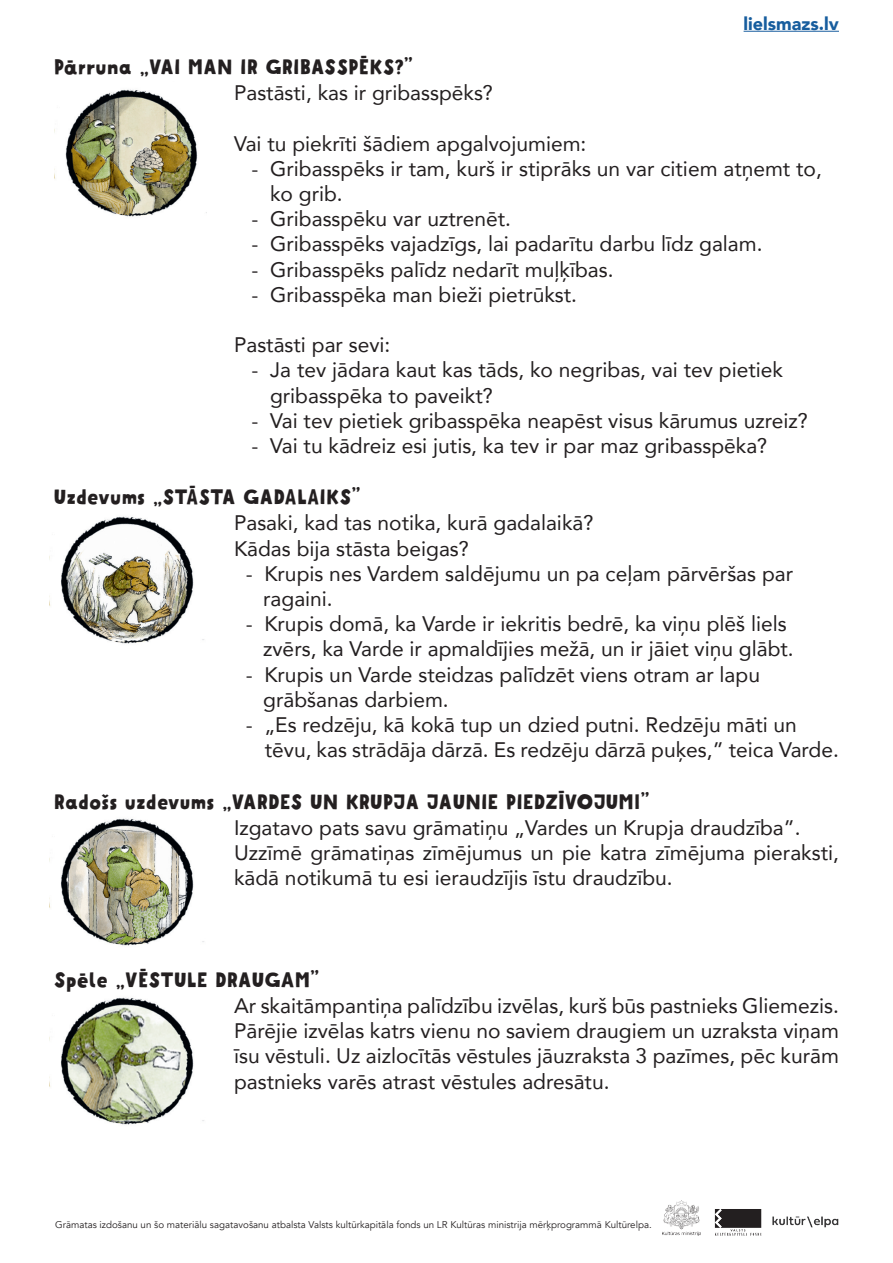
<style>
.page{position:relative;width:893px;height:1263px;background:#fff}
.page>*{position:absolute;margin:0;border:0;box-sizing:border-box;transform-origin:0 0}
.t1{font:21px/25.2px "Avenir";color:#231f20}
.t2{font:21px "Mrs Lollipop";color:#231f20}
.t3{font:900 18px "Avenir";color:#175d9e}
.t4{font:9.75px "Avenir";color:#231f20}
.s1{font-size:22.5px}
</style>
<div class="page">
<hr style="left:744px;top:31px;width:95px;height:1px;background:#175d9e">
<img style="left:772px;top:1216px;width:67px;height:12px">
<img style="left:663px;top:1200px;width:38px;height:36px">
<svg style="left:715px;top:1209px;width:46px;height:27px"></svg>
<img style="left:50px;top:997px;width:154px;height:128px">
<img style="left:50px;top:818px;width:154px;height:128px">
<img style="left:54px;top:89px;width:144px;height:128px">
<img style="left:50px;top:516px;width:154px;height:128px">
<p class="t3" style="left:744px;top:8px;width:97px">lielsmazs.lv</p>
<p class="t2" style="left:54px;top:53px;width:361px">Pārruna <span class="s1">„</span>VAI MAN IR GRIBASSPĒKS?<span class="s1">”</span></p>
<p class="t1" style="left:234px;top:80px;width:261px">Pastāsti, kas ir gribasspēks?</p>
<p class="t1" style="left:234px;top:130px;width:354px">Vai tu piekrīti šādiem apgalvojumiem:</p>
<p class="t1" style="left:270px;top:155px;width:553px;text-indent:-18px">- Gribasspēks ir tam, kurš ir stiprāks un var citiem atņemt to, ko grib.</p>
<p class="t1" style="left:252px;top:206px;width:261px">- Gribasspēku var uztrenēt.</p>
<p class="t1" style="left:252px;top:231px;width:513px">- Gribasspēks vajadzīgs, lai padarītu darbu līdz galam.</p>
<p class="t1" style="left:252px;top:256px;width:364px">- Gribasspēks palīdz nedarīt muļķības.</p>
<p class="t1" style="left:252px;top:281px;width:327px">- Gribasspēka man bieži pietrūkst.</p>
<p class="t1" style="left:234px;top:332px;width:158px">Pastāsti par sevi:</p>
<p class="t1" style="left:270px;top:357px;width:514px;text-indent:-18px">- Ja tev jādara kaut kas tāds, ko negribas, vai tev pietiek gribasspēka to paveikt?</p>
<p class="t1" style="left:252px;top:407px;width:558px">- Vai tev pietiek gribasspēka neapēst visus kārumus uzreiz?</p>
<p class="t1" style="left:252px;top:433px;width:517px">- Vai tu kādreiz esi jutis, ka tev ir par maz gribasspēka?</p>
<p class="t2" style="left:54px;top:484px;width:308px">Uzdevums <span class="s1">„</span>STĀSTA GADALAIKS<span class="s1">”</span></p>
<p class="t1" style="left:234px;top:510px;width:361px">Pasaki, kad tas notika, kurā gadalaikā?<br>Kādas bija stāsta beigas?</p>
<p class="t1" style="left:263px;top:560px;width:531px;text-indent:-18px">- Krupis nes Vardem saldējumu un pa ceļam pārvēršas par ragaini.</p>
<p class="t1" style="left:263px;top:611px;width:532px;text-indent:-18px">- Krupis domā, ka Varde ir iekritis bedrē, ka viņu plēš liels zvērs, ka Varde ir apmaldījies mežā, un ir jāiet viņu glābt.</p>
<p class="t1" style="left:263px;top:661px;width:498px;text-indent:-18px">- Krupis un Varde steidzas palīdzēt viens otram ar lapu grābšanas darbiem.</p>
<p class="t1" style="left:265px;top:712px;width:576px;text-indent:-19px">- „Es redzēju, kā kokā tup un dzied putni. Redzēju māti un tēvu, kas strādāja dārzā. Es redzēju dārzā puķes,” teica Varde.</p>
<p class="t2" style="left:54px;top:788px;width:598px">Radošs uzdevums <span class="s1">„</span>VARDES UN KRUPJA JAUNIE PIEDZĪVOJUMI<span class="s1">”</span></p>
<p class="t1" style="left:234px;top:814px;width:606px">Izgatavo pats savu grāmatiņu „Vardes un Krupja draudzība”.<br>Uzzīmē grāmatiņas zīmējumus un pie katra zīmējuma pieraksti, kādā notikumā tu esi ieraudzījis īstu draudzību.</p>
<p class="t2" style="left:54px;top:966px;width:267px">Spēle <span class="s1">„</span>VĒSTULE DRAUGAM<span class="s1">”</span></p>
<p class="t1" style="left:234px;top:992px;width:606px;text-align:justify">Ar skaitāmpantiņa palīdzību izvēlas, kurš būs pastnieks Gliemezis.<br>Pārējie izvēlas katrs vienu no saviem draugiem un uzraksta viņam īsu vēstuli. Uz aizlocītās vēstules jāuzraksta 3 pazīmes, pēc kurām pastnieks varēs atrast vēstules adresātu.</p>
<p class="t4" style="left:55px;top:1219px;width:598px">Grāmatas izdošanu un šo materiālu sagatavošanu atbalsta Valsts kultūrkapitāla fonds un LR Kultūras ministrija mērķprogrammā Kultūrelpa.</p>
</div>
